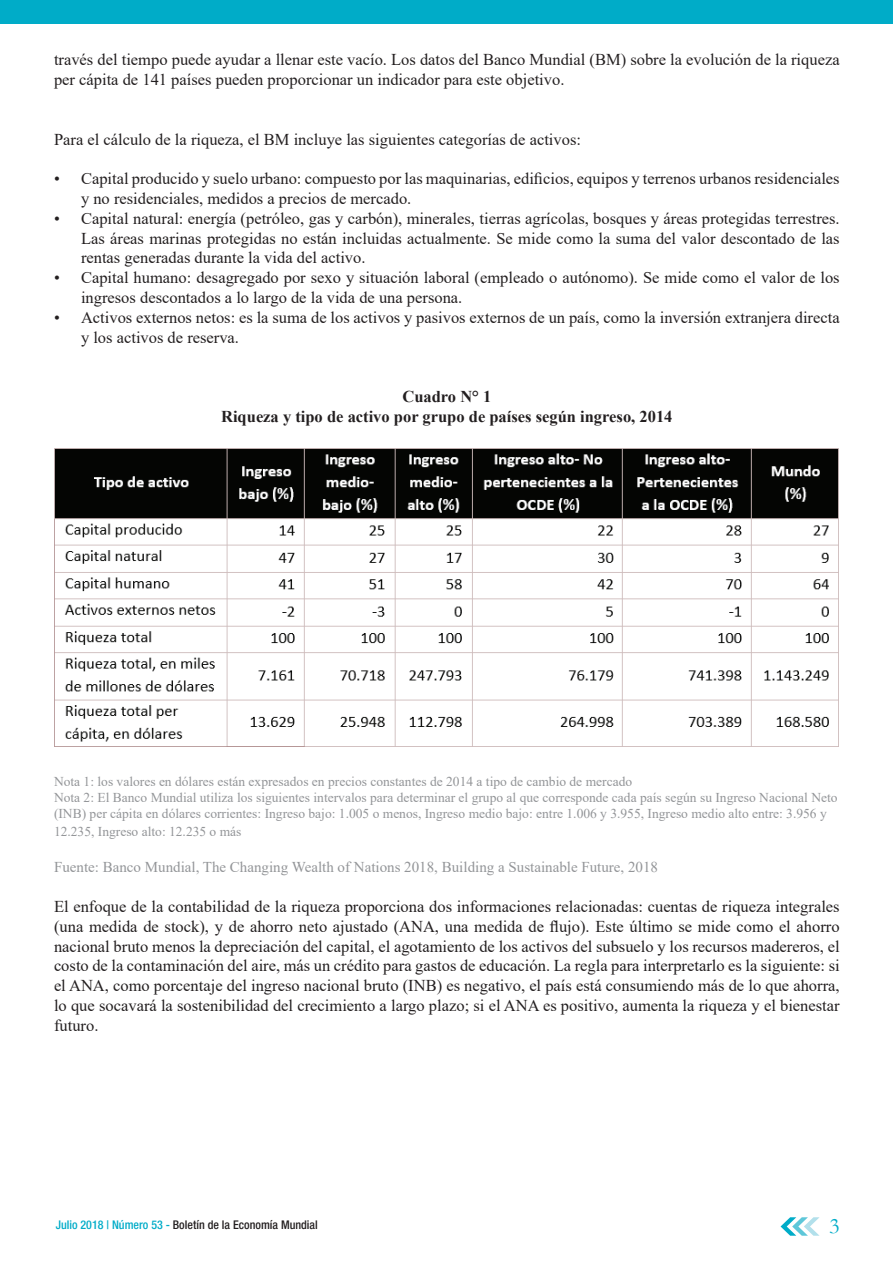
<style>
.page{position:relative;width:893px;height:1263px;background:#fff}
.page>*{position:absolute;margin:0;border:0;box-sizing:border-box;transform-origin:0 0}
.t1{font:22.5px "Garamond";color:#00acc8}
.t2{font:16.5px/19.8px "Times New Roman";color:#231f20}
.t3{font:700 16.5px/19.8px "Times New Roman";color:#231f20;text-align:center}
.t4{font:15px "Times New Roman";color:#939598}
.t5{font:13.5px/16.2px "Times New Roman";color:#939598}
.t6{font:500 condensed 12px "Helvetica Neue LT Pro";color:#231f20}
.s1{color:#00acc8}
</style>
<div class="page">
<svg style="left:780px;top:1217px;width:39px;height:19px"></svg>
<img style="left:54px;top:448px;width:785px;height:298px">
<div style="left:0;top:0;width:893px;height:23px;background:#00acc8"></div>
<p class="t2" style="left:54px;top:49px;width:787px">través del tiempo puede ayudar a llenar este vacío. Los datos del Banco Mundial (BM) sobre la evolución de la riqueza per cápita de 141 países pueden proporcionar un indicador para este objetivo.</p>
<p class="t2" style="left:54px;top:129px;width:528px">Para el cálculo de la riqueza, el BM incluye las siguientes categorías de activos:</p>
<p class="t2" style="left:81px;top:168px;width:760px;text-indent:-27px">• Capital producido y suelo urbano: compuesto por las maquinarias, edificios, equipos y terrenos urbanos residenciales y no residenciales, medidos a precios de mercado.</p>
<p class="t2" style="left:81px;top:208px;width:760px;text-align:justify;text-indent:-27px">• Capital natural: energía (petróleo, gas y carbón), minerales, tierras agrícolas, bosques y áreas protegidas terrestres.<br>Las áreas marinas protegidas no están incluidas actualmente. Se mide como la suma del valor descontado de las rentas generadas durante la vida del activo.</p>
<p class="t2" style="left:81px;top:267px;width:760px;text-indent:-27px">• Capital humano: desagregado por sexo y situación laboral (empleado o autónomo). Se mide como el valor de los ingresos descontados a lo largo de la vida de una persona.</p>
<p class="t2" style="left:81px;top:307px;width:760px;text-indent:-27px">• Activos externos netos: es la suma de los activos y pasivos externos de un país, como la inversión extranjera directa y los activos de reserva.</p>
<p class="t3" style="left:221px;top:386px;width:453px">Cuadro N° 1<br>Riqueza y tipo de activo por grupo de países según ingreso, 2014</p>
<p class="t5" style="left:54px;top:773px;width:785px">Nota 1: los valores en dólares están expresados en precios constantes de 2014 a tipo de cambio de mercado<br>Nota 2: El Banco Mundial utiliza los siguientes intervalos para determinar el grupo al que corresponde cada país según su Ingreso Nacional Neto (INB) per cápita en dólares corrientes: Ingreso bajo: 1.005 o menos, Ingreso medio bajo: entre 1.006 y 3.955, Ingreso medio alto entre: 3.956 y</p>
<p class="t5" style="left:54px;top:823px;width:189px">12.235, Ingreso alto: 12.235 o más</p>
<p class="t4" style="left:54px;top:857px;width:606px">Fuente: Banco Mundial, The Changing Wealth of Nations 2018, Building a Sustainable Future, 2018</p>
<p class="t2" style="left:54px;top:896px;width:787px;text-align:justify">El enfoque de la contabilidad de la riqueza proporciona dos informaciones relacionadas: cuentas de riqueza integrales (una medida de stock), y de ahorro neto ajustado (ANA, una medida de flujo). Este último se mide como el ahorro nacional bruto menos la depreciación del capital, el agotamiento de los activos del subsuelo y los recursos madereros, el costo de la contaminación del aire, más un crédito para gastos de educación. La regla para interpretarlo es la siguiente: si el ANA, como porcentaje del ingreso nacional bruto (INB) es negativo, el país está consumiendo más de lo que ahorra, lo que socavará la sostenibilidad del crecimiento a largo plazo; si el ANA es positivo, aumenta la riqueza y el bienestar futuro.</p>
<p class="t6" style="left:56px;top:1218px;width:264px"><span class="s1">Julio 2018 | Número 53 -</span> Boletín de la Economía Mundial</p>
<h1 class="t1" style="left:829px;top:1211px;width:12px">3</h1>
</div>
